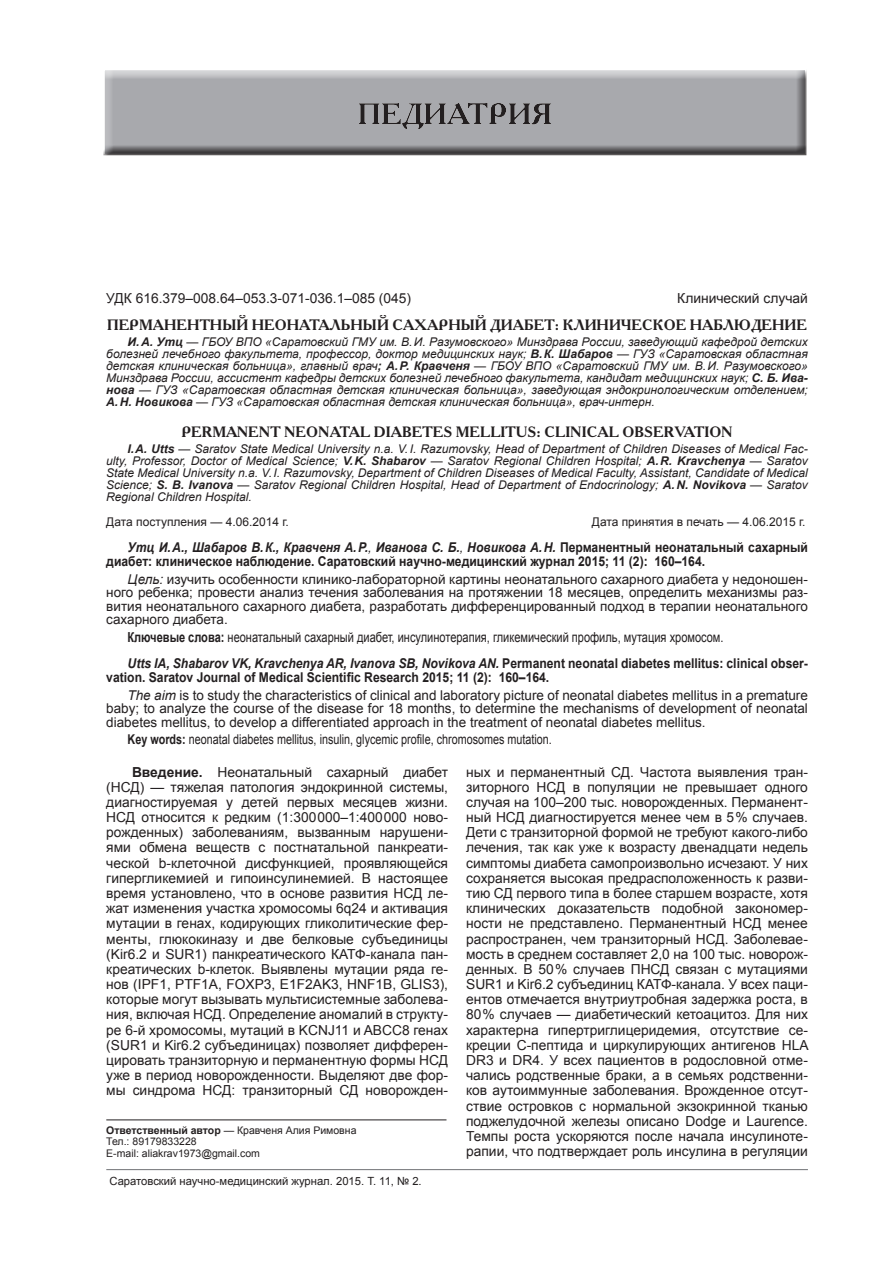
<style>
.page{position:relative;width:893px;height:1263px;background:#fff}
.page>*{position:absolute;margin:0;border:0;box-sizing:border-box;transform-origin:0 0}
.Заголовок_1{font:700 15px "Academy C";color:#231f20}
.Заголовок_1_англ{font:700 15px "Academy C";color:#231f20}
.Основной_текст{font:13.8px/15.1px "Arial";color:#231f20;text-align:justify}
.Ключевые_слова{font:13.8px "Arial";color:#231f20;scale:.8 1}
.УДК{font:13.8px "Arial";color:#231f20}
.Аннотация{font:13.5px/13.5px "Arial";color:#231f20;text-align:justify}
.Аннотация_англ{font:13.5px/13.5px "Arial";color:#231f20;text-align:justify}
.Ссылка{font:700 13.5px/13.5px "Arial";color:#231f20;scale:.9 1}
.Ссылка_англ{font:700 13.5px/13.5px "Arial";color:#231f20;scale:.9 1}
.Ключевые_слова_англ{font:13.5px "Arial";color:#231f20;scale:.8 1}
.Автор{font:italic 12px/12px "Arial";color:#231f20;text-align:justify}
.Автор_англ{font:italic 12px/12px "Arial";color:#231f20;text-align:justify}
.Дата{font:12px "Arial";color:#231f20}
.t1{font:11.25px "Arial";color:#231f20}
.ОтвРедактор{font:10.5px/11.6px "Arial";color:#231f20}
.s1{font-weight:700}
.s2{font-style:italic}
.s3{font-weight:400;font-style:italic}
</style>
<div class="page">
<hr style="left:106px;top:1169px;width:702px;height:1px;background:#808285">
<div style="left:103px;top:69px;width:705px;height:86px;background:#231f20;opacity:.75"></div>
<hr style="left:106px;top:1120px;width:340px;height:1px;background:#231f20">
<p class="УДК" style="left:106px;top:290px;width:306px">УДК 616.379–008.64–053.3‑071‑036.1–085 (045)</p>
<p class="УДК" style="left:677px;top:290px;width:132px">Клинический случай</p>
<p class="Заголовок_1" style="left:107px;top:315px;width:702px">ПЕРМАНЕНТНЫЙ НЕОНАТАЛЬНЫЙ САХАРНЫЙ ДИАБЕТ: КЛИНИЧЕСКОЕ НАБЛЮДЕНИЕ</p>
<p class="Автор" style="left:106px;top:336px;width:703px;text-indent:21px"><span class="s1">И.А. Утц</span> — ГБОУ ВПО «Саратовский ГМУ им. В.И. Разумовского» Минздрава России, заведующий кафедрой детских болезней лечебного факультета, профессор, доктор медицинских наук; <span class="s1">В.К. Шабаров</span> — ГУЗ «Саратовская областная детская клиническая больница», главный врач<span class="s1">; А.Р. Кравченя</span> — ГБОУ ВПО «Саратовский ГМУ им. В.И. Разумовского» Минздрава России, ассистент кафедры детских болезней лечебного факультета, кандидат медицинских наук; <span class="s1">С. Б. Ива&shy;нова</span> — ГУЗ «Саратовская областная детская клиническая больница», заведующая эндокринологическим отделением; <span class="s1">А.Н. Новикова</span> — ГУЗ «Саратовская областная детская клиническая больница», врач-интерн.</p>
<p class="Заголовок_1_англ" style="left:181px;top:422px;width:553px">PERMANENT NEONATAL DIABETES MELLITUS: CLINICAL OBSERVATION</p>
<p class="Автор_англ" style="left:106px;top:443px;width:703px;text-indent:21px"><span class="s1">I.A. Utts</span> — Saratov State Medical University n.a. V.I. Razumovsky, Head of Department of Children Diseases of Medical Fac&shy;ulty, Professor, Doctor of Medical Science; <span class="s1">V.K. Shabarov</span> — Saratov Regional Children Hospital; <span class="s1">A.R. Kravchenya</span> — Saratov State Medical University n.a. V.I. Razumovsky, Department of Children Diseases of Medical Faculty, Assistant, Candidate of Medical Science; <span class="s1">S. B. Ivanova</span> — Saratov Regional Children Hospital, Head of Department of Endocrinology; <span class="s1">A.N. Novikova</span> — Saratov Regional Children Hospital.</p>
<p class="Дата" style="left:106px;top:514px;width:184px">Дата поступления — 4.06.2014 г.</p>
<p class="Дата" style="left:592px;top:514px;width:215px">Дата принятия в печать — 4.06.2015 г.</p>
<p class="Ссылка" style="left:106px;top:541px;width:781px;text-indent:21px"><span class="s2">Утц И.А., Шабаров В.К., Кравченя А.Р.</span><span class="s3">,</span> <span class="s2">Иванова С. Б.</span><span class="s3">,</span> <span class="s2">Новикова А.Н.</span> Перманентный неонатальный сахарный диабет: клиническое наблюдение. Саратовский научно-медицинский журнал 2015; 11 (2): 160–164.</p>
<p class="Аннотация" style="left:106px;top:572px;width:703px;text-indent:21px"><span class="s2">Цель:</span> изучить особенности клинико-лабораторной картины неонатального сахарного диабета у недоношен&shy;ного ребенка; провести анализ течения заболевания на протяжении 18 месяцев, определить механизмы раз&shy;вития неонатального сахарного диабета, разработать дифференцированный подход в терапии неонатального сахарного диабета.</p>
<p class="Ключевые_слова" style="left:128px;top:628px;width:747px"><span class="s1">Ключевые слова:</span> неонатальный сахарный диабет, инсулинотерапия, гликемический профиль, мутация хромосом.</p>
<p class="Ссылка_англ" style="left:106px;top:657px;width:781px;text-indent:21px"><span class="s2">Utts IA, Shabarov VK, Kravchenya AR, Ivanova SB, Novikova AN.</span> Permanent neonatal diabetes mellitus: clinical obser&shy;vation. Saratov Journal of Medical Scientific Research 2015; 11 (2): 160–164.</p>
<p class="Аннотация_англ" style="left:106px;top:688px;width:703px;text-indent:21px"><span class="s2">Тhe aim</span> is to study the characteristics of clinical and laboratory picture of neonatal diabetes mellitus in a premature baby; to analyze the course of the disease for 18 months, to determine the mechanisms of development of neonatal diabetes mellitus, to develop a differentiated approach in the treatment of neonatal diabetes mellitus.</p>
<p class="Ключевые_слова_англ" style="left:128px;top:731px;width:532px"><span class="s1">Key words:</span> neonatal diabetes mellitus, insulin, glycemic profile, chromosomes mutation.</p>
<p class="Основной_текст" style="left:106px;top:764px;width:343px;text-indent:21px"><sup>1</sup><span class="s1">Введение.</span> Неонатальный сахарный диабет (НСД) — тяжелая патология эндокринной системы, диагностируемая у детей первых месяцев жизни.<br>НСД относится к редким (1:300 000–1:400 000 ново&shy;рожденных) заболеваниям, вызванным нарушени&shy;ями обмена веществ с постнатальной панкреати&shy;ческой b-клеточной дисфункцией, проявляющейся гипергликемией и гипоинсулинемией. В настоящее время установлено, что в основе развития НСД ле&shy;жат изменения участка хромосомы 6q24 и активация мутации в генах, кодирующих гликолитические фер&shy;менты, глюкокиназу и две белковые субъединицы (Kir6.2 и SUR1) панкреатического КАТФ-канала пан&shy;креатических b-клеток. Выявлены мутации ряда ге&shy;нов (IPF1, PTF1A, FOXP3, E1F2AK3, HNF1B, GLIS3), которые могут вызывать мультисистемные заболева&shy;ния, включая НСД. Определение аномалий в структу&shy;ре 6‑й хромосомы, мутаций в KCNJ11 и ABCC8 генах (SUR1 и Kir6.2 субъединицах) позволяет дифферен&shy;цировать транзиторную и перманентную формы НСД уже в период новорожденности. Выделяют две фор&shy;мы синдрома НСД: транзиторный СД новорожден-</p>
<p class="ОтвРедактор" style="left:106px;top:1124px;width:252px"><span class="s1">Ответственный автор</span> — Кравченя Алия Римовна<br>Тел.: 89179833228<br>E-mail: aliakrav1973@gmail.сom</p>
<p class="Основной_текст" style="left:466px;top:764px;width:344px">ных и перманентный СД. Частота выявления тран&shy;зиторного НСД в популяции не превышает одного случая на 100–200 тыс. новорожденных. Перманент&shy;ный НСД диагностируется менее чем в 5 % случаев.<br>Дети с транзиторной формой не требуют какого‑либо лечения, так как уже к возрасту двенадцати недель симптомы диабета самопроизвольно исчезают. У них сохраняется высокая предрасположенность к разви&shy;тию СД первого типа в более старшем возрасте, хотя клинических доказательств подобной закономер&shy;ности не представлено. Перманентный НСД менее распространен, чем транзиторный НСД. Заболевае&shy;мость в среднем составляет 2,0 на 100 тыс. новорож&shy;денных. В 50 % случаев ПНСД связан с мутациями SUR1 и Kir6.2 субъединиц КАТФ-канала. У всех паци&shy;ентов отмечается внутриутробная задержка роста, в 80 % случаев — диабетический кетоацитоз. Для них характерна гипертриглицеридемия, отсутствие се&shy;креции С-пептида и циркулирующих антигенов HLA DR3 и DR4. У всех пациентов в родословной отме&shy;чались родственные браки, а в семьях родственни&shy;ков аутоиммунные заболевания. Врожденное отсут&shy;ствие островков с нормальной экзокринной тканью поджелудочной железы описано Dodge и Laurence.<br>Темпы роста ускоряются после начала инсулиноте&shy;рапии, что подтверждает роль инсулина в регуляции</p>
<p class="t1" style="left:109px;top:1174px;width:314px">Саратовский научно-медицинский журнал. 2015. Т. 11, № 2.</p>
</div>
